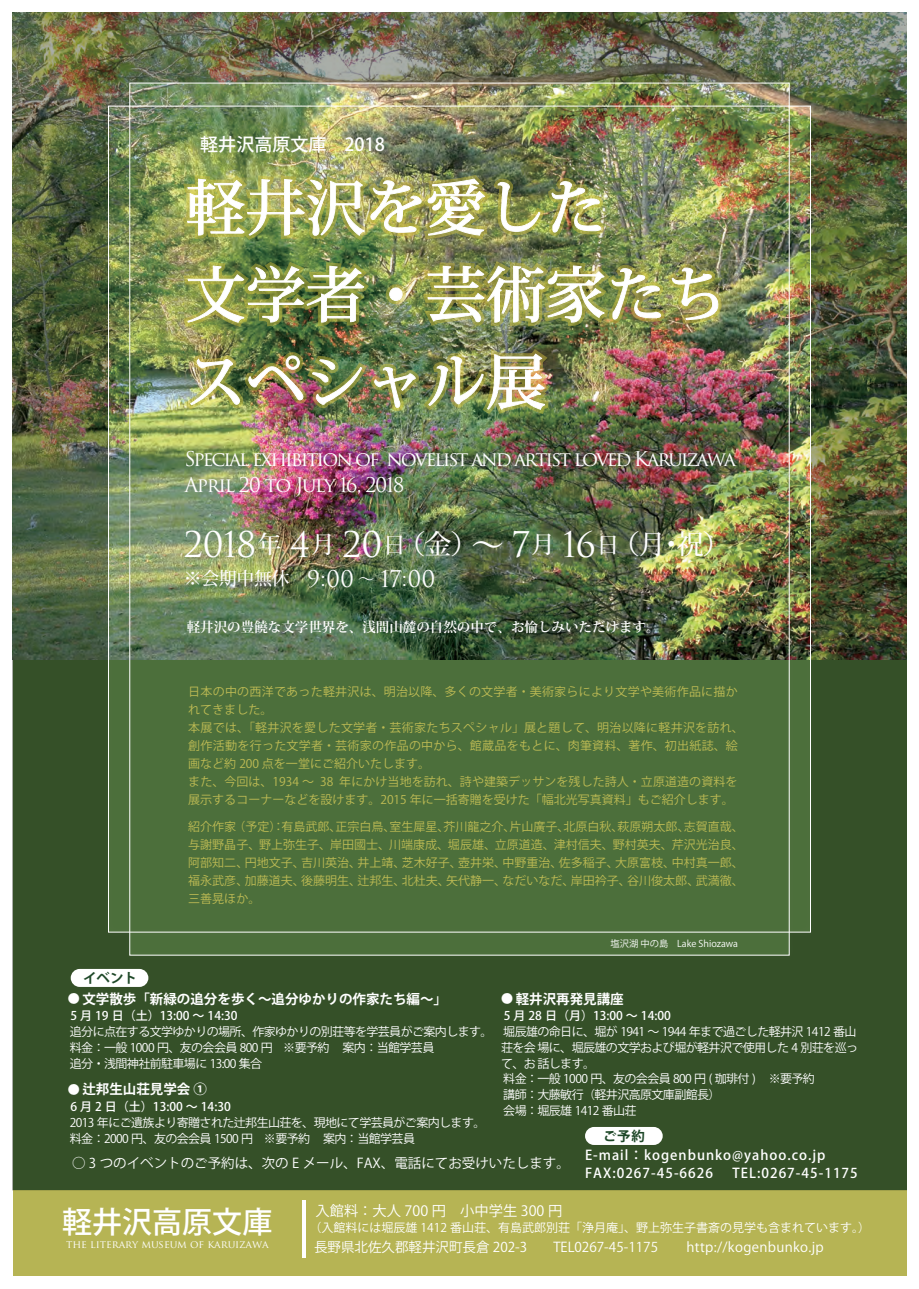
<style>
.page{position:relative;width:919px;height:1289px;background:#fff}
.page>*{position:absolute;margin:0;border:0;box-sizing:border-box;transform-origin:0 0}
.t1{font:500 60px/87px "Koz Min Pr 6 N";color:#fff}
.t2{font:34.5px "Trajan Pro 3";letter-spacing:-.025em;color:#fff}
.t3{font:500 30px "Koz Go Pr 6 N";color:#fff}
.t4{font:19.8px/25.5px "Trajan Pro 3";letter-spacing:-.105em;color:#fff}
.t5{font:500 18px "Koz Min Pr 6 N";letter-spacing:-.025em;color:#fff}
.t6{font:500 18px "Koz Go Pr 6 N";color:#fff}
.t7{font:14.25px "Koz Go Pr 6 N";color:#fff}
.t8{font:13.5px "Koz Go Pr 6 N";color:#fff}
.t9{font:500 13.5px/17.2px "Koz Go Pr 6 N";letter-spacing:.075em;color:#fff}
.t10{font:700 13.5px "Koz Go Pr 6 N";color:#fff}
.t11{font:700 13.5px "Koz Min Pr 6 N";color:#fff}
.t12{font:13.5px "Koz Go Pr 6 N";letter-spacing:.025em;color:#fff}
.t13{font:700 13.5px "Koz Go Pr 6 N";color:#1e4828}
.t14{font:12px/18px "Koz Go Pr 6 N";letter-spacing:.005em;color:#bebb54}
.t15{font:12px/15.8px "Koz Go Pr 6 N";letter-spacing:-.05em;color:#fff}
.t16{font:500 12px "Koz Go Pr 6 N";color:#fff}
.t17{font:12px "Koz Go Pr 6 N";color:#fff}
.t18{font:10.5px "Trajan Pro";letter-spacing:-.01em;color:#fff}
.t19{font:9.3px "Koz Go Pr 6 N";color:#fff}
.s1{font-family:"Koz Min Pr 6 N";font-weight:500;font-size:24px}
.s2{font-family:"Koz Min Pr 6 N";font-weight:500;font-size:22.5px}
.s3{font-family:"Koz Min Pr 6 N";font-weight:500;font-size:27px}
.s4{font-family:"Koz Min Pr 6 N";font-weight:500;font-size:33px}
.s5{font-family:"Trajan Pro 3";font-weight:400;font-size:22.5px}
.s6{font-family:"Trajan Pro 3";font-weight:400;font-size:21px}
.s7{font-weight:400;font-size:16.5px}
.s8{font-weight:500;font-size:12px}
</style>
<div class="page">
<div style="left:13px;top:1190px;width:893px;height:86px;background:#b6b454"></div>
<img style="left:13px;top:13px;width:893px;height:1177px">
<img style="left:95px;top:93px;width:728px;height:852px">
<img style="left:116px;top:70px;width:686px;height:898px">
<img style="left:180px;top:171px;width:545px;height:248px">
<hr style="left:302px;top:1200px;width:4px;height:57px;background:#fff">
<div style="left:71px;top:968px;width:77px;height:18px;background:#fff;border-radius:9px"></div>
<div style="left:585px;top:1126px;width:77px;height:18px;background:#fff;border-radius:9px"></div>
<h3 class="t6" style="left:200px;top:134px;width:186px">軽井沢高原文庫　2018</h3>
<h1 class="t1" style="left:186px;top:166px;width:542px">軽井沢を愛した<br>文学者・芸術家たちスペシャル展</h1>
<h3 class="t4" style="left:184px;top:447px;width:553px">Special exhibition of novelist and artist loved Karuizawa<br>April 20 to July 16, 2018</h3>
<h2 class="t2" style="left:184px;top:521px;width:547px">2018<span class="s1">年</span> 4<span class="s1">月</span> 20<span class="s2">日</span><span class="s3">（金）</span><span class="s4">～</span> 7<span class="s1">月</span> 16<span class="s2">日</span><span class="s3">（月・祝）</span></h2>
<h3 class="t5" style="left:184px;top:568px;width:253px">※会期中無休　<span class="s5">9</span><span class="s6">:</span><span class="s5">00</span> <span class="s7">～</span> <span class="s5">17</span><span class="s6">:</span><span class="s5">00</span></h3>
<p class="t11" style="left:187px;top:620px;width:474px">軽井沢の豊饒な文学世界を、浅間山麓の自然の中で、お愉しみいただけます。</p>
<p class="t14" style="left:188px;top:682px;width:557px">日本の中の西洋であった軽井沢は、明治以降、多くの文学者・美術家らにより文学や美術作品に描かれてきました。<br>本展では、「軽井沢を愛した文学者・芸術家たちスペシャル」展と題して、明治以降に軽井沢を訪れ、創作活動を行った文学者・芸術家の作品の中から、館蔵品をもとに、肉筆資料、著作、初出紙誌、絵画など約 200 点を一堂にご紹介いたします。<br>また、今回は、1934 ～ 38 年にかけ当地を訪れ、詩や建築デッサンを残した詩人・立原道造の資料を展示するコーナーなどを設けます。2015 年に一括寄贈を受けた「幅北光写真資料」もご紹介します。</p>
<p class="t14" style="left:188px;top:817px;width:557px;text-align:justify">紹介作家（予定）：有島武郎、正宗白鳥、室生犀星、芥川龍之介、片山廣子、北原白秋、萩原朔太郎、志賀直哉、与謝野晶子、野上弥生子、岸田國士、川端康成、堀辰雄、立原道造、津村信夫、野村英夫、芹沢光治良、阿部知二、円地文子、吉川英治、井上靖、芝木好子、壺井栄、中野重治、佐多稲子、大原富枝、中村真一郎、福永武彦、加藤道夫、後藤明生、辻邦生、北杜夫、矢代静一、なだいなだ、岸田衿子、谷川俊太郎、武満徹、三善晃ほか。</p>
<p class="t13" style="left:83px;top:970px;width:55px">イベント</p>
<p class="t19" style="left:610px;top:938px;width:129px">塩沢湖 中の島 Lake Shiozawa</p>
<p class="t10" style="left:68px;top:991px;width:381px"><span class="s8">●</span> 文学散歩「新緑の追分を歩く～追分ゆかりの作家たち編～」</p>
<p class="t16" style="left:70px;top:1009px;width:169px">5 月 19 日（土）13:00 ～ 14:30</p>
<p class="t15" style="left:70px;top:1024px;width:424px">追分に点在する文学ゆかりの場所、作家ゆかりの別荘等を学芸員がご案内します。料金：一般 1000 円、友の会会員 800 円 ※要予約　 案内：当館学芸員　<br>追分・浅間神社前駐車場に 13:00 集合</p>
<p class="t10" style="left:68px;top:1081px;width:141px"><span class="s8">●</span> 辻邦生山荘見学会 ①</p>
<p class="t16" style="left:70px;top:1099px;width:162px">6 月 2 日（土）13:00 ～ 14:30</p>
<p class="t15" style="left:70px;top:1114px;width:417px">2013 年にご遺族より寄贈された辻邦生山荘を、現地にて学芸員がご案内します。料金：2000 円、友の会会員 1500 円　※要予約　 案内：当館学芸員</p>
<p class="t8" style="left:72px;top:1155px;width:499px">○ 3 つのイベントのご予約は、次の E メール、FAX、電話にてお受けいたします。</p>
<p class="t10" style="left:501px;top:991px;width:124px"><span class="s8">●</span> 軽井沢再発見講座</p>
<p class="t16" style="left:503px;top:1009px;width:169px">5 月 28 日（月）13:00 ～ 14:00</p>
<p class="t15" style="left:501px;top:1024px;width:358px">堀辰雄の命日に、堀が 1941 ～ 1944 年まで過ごした軽井沢 1412 番山荘を会 場に、堀辰雄の文学および堀が軽井沢で使用した 4 別荘を巡って、お 話します。<br>料金：一般 1000 円、友の会会員 800 円 ( 珈琲付 )　 ※要予約<br>講師：大藤敏行（軽井沢高原文庫副館長）　<br>会場：堀辰雄 1412 番山荘</p>
<p class="t9" style="left:585px;top:1146px;width:274px">E-mail：kogenbunko@yahoo.co.jp<br>FAX:0267-45-6626　 TEL:0267-45-1175</p>
<p class="t13" style="left:603px;top:1128px;width:43px">ご予約</p>
<h3 class="t3" style="left:62px;top:1204px;width:211px">軽井沢高原文庫</h3>
<p class="t18" style="left:66px;top:1237px;width:204px">THE LITERARY MUSEUM OF KARUIZAWA</p>
<p class="t7" style="left:315px;top:1202px;width:248px">入館料：大人 700 円　小中学生 300 円</p>
<p class="t17" style="left:309px;top:1220px;width:562px">（入館料には堀辰雄 1412 番山荘、有島武郎別荘「浄月庵」、野上弥生子書斎の見学も含まれています。）</p>
<p class="t8" style="left:314px;top:1239px;width:345px">長野県北佐久郡軽井沢町長倉 202-3　 TEL0267-45-1175</p>
<p class="t12" style="left:686px;top:1239px;width:139px">http://kogenbunko.jp</p>
</div>
